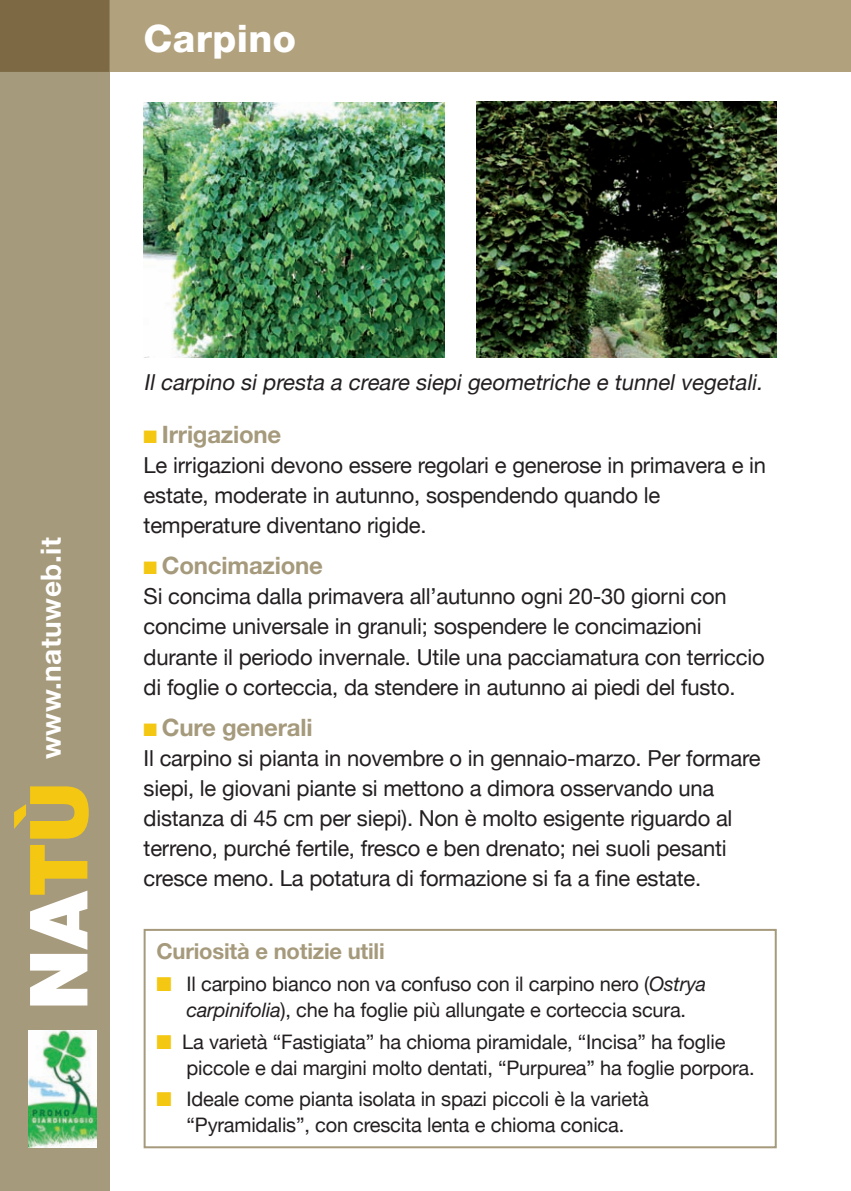
<style>
.page{position:relative;width:851px;height:1191px;background:#fff}
.page>*{position:absolute;margin:0;border:0;box-sizing:border-box;transform-origin:0 0}
.t1{font:800 38px "Helvetica Neue";letter-spacing:.01em;color:#fff}
.t2{font:700 28px "Helvetica Neue";letter-spacing:.02em;color:#fff}
.t3{font:700 24px "Helvetica Neue LT Std";letter-spacing:-.01em;color:#a69a7c}
.t4{font:22px/30px "Helvetica Neue";letter-spacing:-.01em;color:#231f20}
.t5{font:italic 22px "Helvetica Neue";color:#231f20}
.t6{font:700 22px "Helvetica Neue LT Std";letter-spacing:-.01em;color:#a69a7c}
.t7{font:20px/26px "Helvetica Neue";letter-spacing:-.01em;color:#231f20;text-align:center}
.s1{color:#f3c712}
.s2{font-style:italic}
</style>
<div class="page">
<div style="left:143px;top:928px;width:633px;height:220px;border:2px solid #a69a7c"></div>
<div style="left:0;top:0;width:109px;height:1190px;background:#a69a7c"></div>
<svg style="left:14px;top:786px;width:75px;height:219px"></svg>
<img style="left:28px;top:1030px;width:68px;height:117px">
<div style="left:109px;top:0;width:741px;height:72px;background:#b1a17d"></div>
<div style="left:0;top:0;width:109px;height:72px;background:#7d6a44"></div>
<img style="left:143px;top:103px;width:301px;height:254px">
<img style="left:476px;top:102px;width:300px;height:255px">
<h1 class="t1" style="left:143px;top:16px;width:154px">Carpino</h1>
<p class="t2" style="left:34px;top:758px;width:223px;rotate:-90deg">www.natuweb.it</p>
<p class="t5" style="left:143px;top:369px;width:624px">Il carpino si presta a creare siepi geometriche e tunnel vegetali.</p>
<p class="t3" style="left:143px;top:419px;width:139px"><span class="s1">■</span> Irrigazione</p>
<p class="t4" style="left:143px;top:450px;width:624px">Le irrigazioni devono essere regolari e generose in primavera e in estate, moderate in autunno, sospendendo quando le temperature diventano rigide.</p>
<p class="t3" style="left:143px;top:551px;width:181px"><span class="s1">■</span> Concimazione</p>
<p class="t4" style="left:143px;top:581px;width:622px">Si concima dalla primavera all’autunno ogni 20-30 giorni con concime universale in granuli; sospendere le concimazioni durante il periodo invernale. Utile una pacciamatura con terriccio di foglie o corteccia, da stendere in autunno ai piedi del fusto.</p>
<p class="t3" style="left:143px;top:712px;width:170px"><span class="s1">■</span> Cure generali</p>
<p class="t4" style="left:143px;top:742px;width:618px">Il carpino si pianta in novembre o in gennaio-marzo. Per formare siepi, le giovani piante si mettono a dimora osservando una distanza di 45 cm per siepi). Non è molto esigente riguardo al terreno, purché fertile, fresco e ben drenato; nei suoli pesanti cresce meno. La potatura di formazione si fa a fine estate.</p>
<p class="t6" style="left:156px;top:937px;width:230px">Curiosità e notizie utili</p>
<p class="t7" style="left:156px;top:970px;width:551px"><span class="s1">■</span> Il carpino bianco non va confuso con il carpino nero (<span class="s2">Ostrya carpinifolia</span>), che ha foglie più allungate e corteccia scura.</p>
<p class="t7" style="left:186px;top:1028px;width:569px;text-align:left;text-indent:-30px"><span class="s1">■</span> La varietà “Fastigiata” ha chioma piramidale, “Incisa” ha foglie piccole e dai margini molto dentati, “Purpurea” ha foglie porpora.</p>
<p class="t7" style="left:156px;top:1085px;width:493px"><span class="s1">■</span> Ideale come pianta isolata in spazi piccoli è la varietà “Pyramidalis”, con crescita lenta e chioma conica.</p>
</div>
